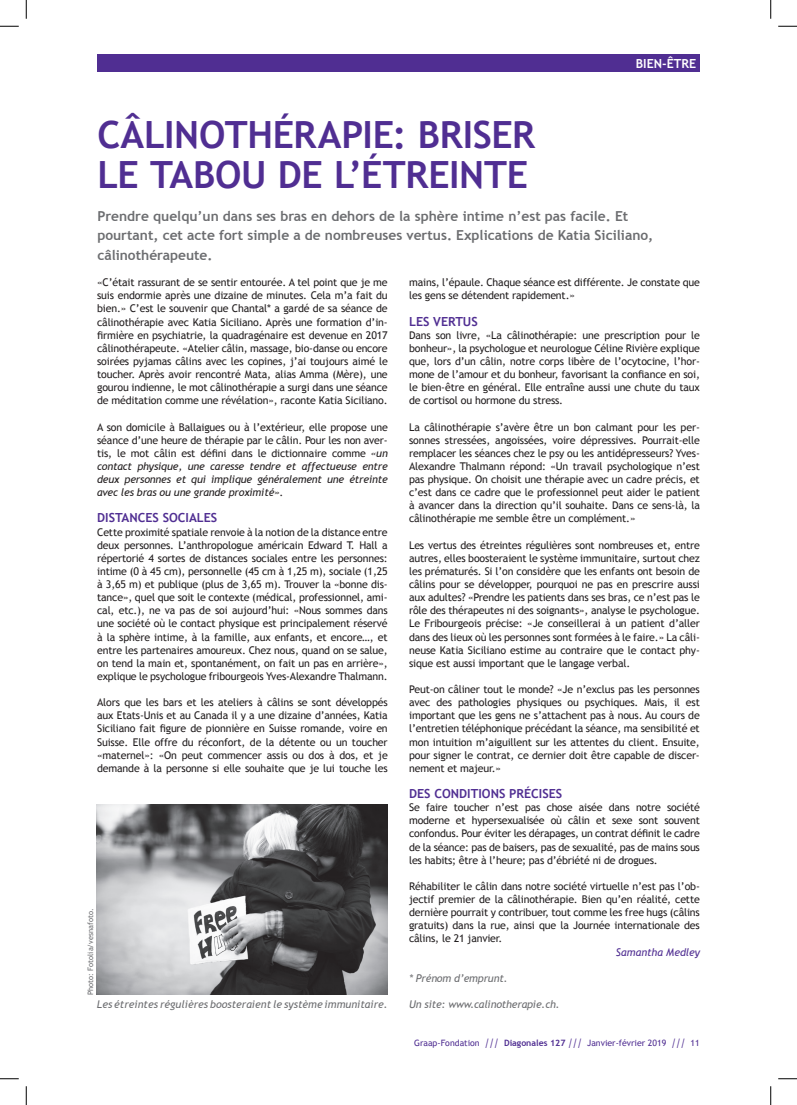
<style>
.page{position:relative;width:797px;height:1105px;background:#fff}
.page>*{position:absolute;margin:0;border:0;box-sizing:border-box;transform-origin:0 0}
.t1{font:700 37.5px/39.4px "Trebuchet MS";letter-spacing:-.01em;color:#502e92}
.t2{font:700 13.75px/19.8px "Trebuchet MS";color:#6c6d70}
.t3{font:700 12.5px "Trebuchet MS";color:#502e92}
.t4{font:700 12.5px "Trebuchet MS";color:#fff}
.t5{font:10.62px/13.1px "Trebuchet MS";letter-spacing:-.015em;color:#231f20;text-align:justify}
.t6{font:italic 10.62px "Trebuchet MS";color:#6c6d70}
.t7{font:italic 10.62px "Trebuchet MS";letter-spacing:.005em;color:#502e92}
.t8{font:8.75px "Trebuchet MS";color:#502e92}
.t9{font:7.5px "Trebuchet MS";color:#6c6d70}
.s1{font-style:italic}
.s2{font-size:13.12px}
.s3{font-weight:700}
</style>
<div class="page">
<div style="left:97px;top:55px;width:602px;height:17px;background:#502e92"></div>
<img style="left:97px;top:804px;width:290px;height:190px">
<svg style="left:0;top:25px;width:19px;height:2px"></svg>
<svg style="left:778px;top:25px;width:19px;height:2px"></svg>
<svg style="left:0;top:1078px;width:19px;height:1px"></svg>
<svg style="left:778px;top:1078px;width:19px;height:1px"></svg>
<svg style="left:25px;top:0;width:2px;height:19px"></svg>
<svg style="left:25px;top:1086px;width:2px;height:19px"></svg>
<svg style="left:770px;top:0;width:1px;height:19px"></svg>
<svg style="left:770px;top:1086px;width:1px;height:19px"></svg>
<p class="t4" style="left:635px;top:56px;width:62px">BIEN-ÊTRE</p>
<h1 class="t1" style="left:97px;top:115px;width:439px">CÂLINOTHÉRAPIE: BRISER<br>LE TABOU DE L’ÉTREINTE</h1>
<p class="t2" style="left:97px;top:206px;width:557px">Prendre quelqu’un dans ses bras en dehors de la sphère intime n’est pas facile. Et pourtant, cet acte fort simple a de nombreuses vertus. Explications de Katia Siciliano, câlinothérapeute.</p>
<p class="t5" style="left:97px;top:276px;width:292px">«C’était rassurant de se sentir entourée. A tel point que je me suis endormie après une dizaine de minutes. Cela m’a fait du bien.» C’est le souvenir que Chantal* a gardé de sa séance de câlinothérapie avec Katia Siciliano. Après une formation d’in&shy;firmière en psychiatrie, la quadragénaire est devenue en 2017 câlinothérapeute. «Atelier câlin, massage, bio-danse ou encore soirées pyjamas câlins avec les copines, j’ai toujours aimé le toucher. Après avoir rencontré Mata, alias Amma (Mère), une gourou indienne, le mot câlinothérapie a surgi dans une séance de méditation comme une révélation», raconte Katia Siciliano.</p>
<p class="t5" style="left:97px;top:420px;width:292px">A son domicile à Ballaigues ou à l’extérieur, elle propose une séance d’une heure de thérapie par le câlin. Pour les non aver&shy;tis, le mot câlin est défini dans le dictionnaire comme <span class="s1">«un contact physique, une caresse tendre et affectueuse entre deux personnes et qui implique généralement une étreinte avec les bras ou une grande proximité»</span>.</p>
<p class="t3" style="left:97px;top:510px;width:122px">DISTANCES SOCIALES</p>
<p class="t5" style="left:97px;top:525px;width:292px">Cette proximité spatiale renvoie à la notion de la distance entre deux personnes. L’anthropologue américain Edward T. Hall a répertorié 4 sortes de distances sociales entre les personnes: intime (0 à 45 cm), personnelle (45 cm à 1,25 m), sociale (1,25 à 3,65 m) et publique (plus de 3,65 m). Trouver la «bonne dis&shy;tance», quel que soit le contexte (médical, professionnel, ami&shy;cal, etc.), ne va pas de soi aujourd’hui: «Nous sommes dans une société où le contact physique est principalement réservé à la sphère intime, à la famille, aux enfants, et encore…, et entre les partenaires amoureux. Chez nous, quand on se salue, on tend la main et, spontanément, on fait un pas en arrière», explique le psychologue fribourgeois Yves-Alexandre Thalmann.</p>
<p class="t5" style="left:97px;top:696px;width:292px">Alors que les bars et les ateliers à câlins se sont développés aux Etats-Unis et au Canada il y a une dizaine d’années, Katia Siciliano fait figure de pionnière en Suisse romande, voire en Suisse. Elle offre du réconfort, de la détente ou un toucher «maternel»: «On peut commencer assis ou dos à dos, et je demande à la personne si elle souhaite que je lui touche les</p>
<p class="t9" style="left:86px;top:995px;width:88px;rotate:-90deg">Photo: Fotolia/vesnafoto.</p>
<p class="t6" style="left:97px;top:998px;width:292px">Les étreintes régulières boosteraient le système immunitaire.</p>
<p class="t5" style="left:409px;top:276px;width:292px">mains, l’épaule. Chaque séance est différente. Je constate que les gens se détendent rapidement.»</p>
<p class="t3" style="left:409px;top:313px;width:70px">LES VERTUS</p>
<p class="t5" style="left:409px;top:328px;width:292px">Dans son livre, «La câlinothérapie: une prescription pour le bonheur», la psychologue et neurologue Céline Rivière explique que, lors d’un câlin, notre corps libère de l’ocytocine, l’hor&shy;mone de l’amour et du bonheur, favorisant la confiance en soi, le bien-être en général. Elle entraîne aussi une chute du taux de cortisol ou hormone du stress.</p>
<p class="t5" style="left:409px;top:420px;width:292px">La câlinothérapie s’avère être un bon calmant pour les per&shy;sonnes stressées, angoissées, voire dépressives. Pourrait-elle remplacer les séances chez le psy ou les antidépresseurs? Yves-Alexandre Thalmann répond: «Un travail psychologique n’est pas physique. On choisit une thérapie avec un cadre précis, et c’est dans ce cadre que le professionnel peut aider le patient à avancer dans la direction qu’il souhaite. Dans ce sens-là, la câlinothérapie me semble être un complément.»</p>
<p class="t5" style="left:409px;top:538px;width:292px">Les vertus des étreintes régulières sont nombreuses et, entre autres, elles boosteraient le système immunitaire, surtout chez les prématurés. Si l’on considère que les enfants ont besoin de câlins pour se développer, pourquoi ne pas en prescrire aussi aux adultes? «Prendre les patients dans ses bras, ce n’est pas le rôle des thérapeutes ni des soignants», analyse le psychologue.<br>Le Fribourgeois précise: «Je conseillerai à un patient d’aller dans des lieux où les personnes sont formées à le faire.» La câli&shy;neuse Katia Siciliano estime au contraire que le contact phy&shy;sique est aussi important que le langage verbal.</p>
<p class="t5" style="left:409px;top:683px;width:292px">Peut-on câliner tout le monde? «Je n’exclus pas les personnes avec des pathologies physiques ou psychiques. Mais, il est important que les gens ne s’attachent pas à nous. Au cours de l’entretien téléphonique précédant la séance, ma sensibilité et mon intuition m’aiguillent sur les attentes du client. Ensuite, pour signer le contrat, ce dernier doit être capable de discer&shy;nement et majeur.»</p>
<p class="t3" style="left:409px;top:786px;width:155px">DES CONDITIONS PRÉCISES</p>
<p class="t5" style="left:409px;top:801px;width:292px">Se faire toucher n’est pas chose aisée dans notre société moderne et hypersexualisée où câlin et sexe sont souvent confondus. Pour éviter les dérapages, un contrat définit le cadre de la séance: pas de baisers, pas de sexualité, pas de mains sous les habits; être à l’heure; pas d’ébriété ni de drogues.</p>
<p class="t5" style="left:409px;top:880px;width:292px">Réhabiliter le câlin dans notre société virtuelle n’est pas l’ob&shy;jectif premier de la câlinothérapie. Bien qu’en réalité, cette dernière pourrait y contribuer, tout comme les free hugs (câlins gratuits) dans la rue, ainsi que la Journée internationale des câlins, le 21 janvier.</p>
<p class="t7" style="left:616px;top:945px;width:86px">Samantha Medley</p>
<p class="t6" style="left:409px;top:972px;width:100px">* Prénom d’emprunt.</p>
<p class="t6" style="left:409px;top:998px;width:152px">Un site: www.calinotherapie.ch.</p>
<p class="t8" style="left:414px;top:1038px;width:287px">Graap-Fondation <span class="s2">///</span> <span class="s3">Diagonales 127</span> <span class="s2">///</span> Janvier-février 2019 <span class="s2">///</span> 11</p>
</div>
